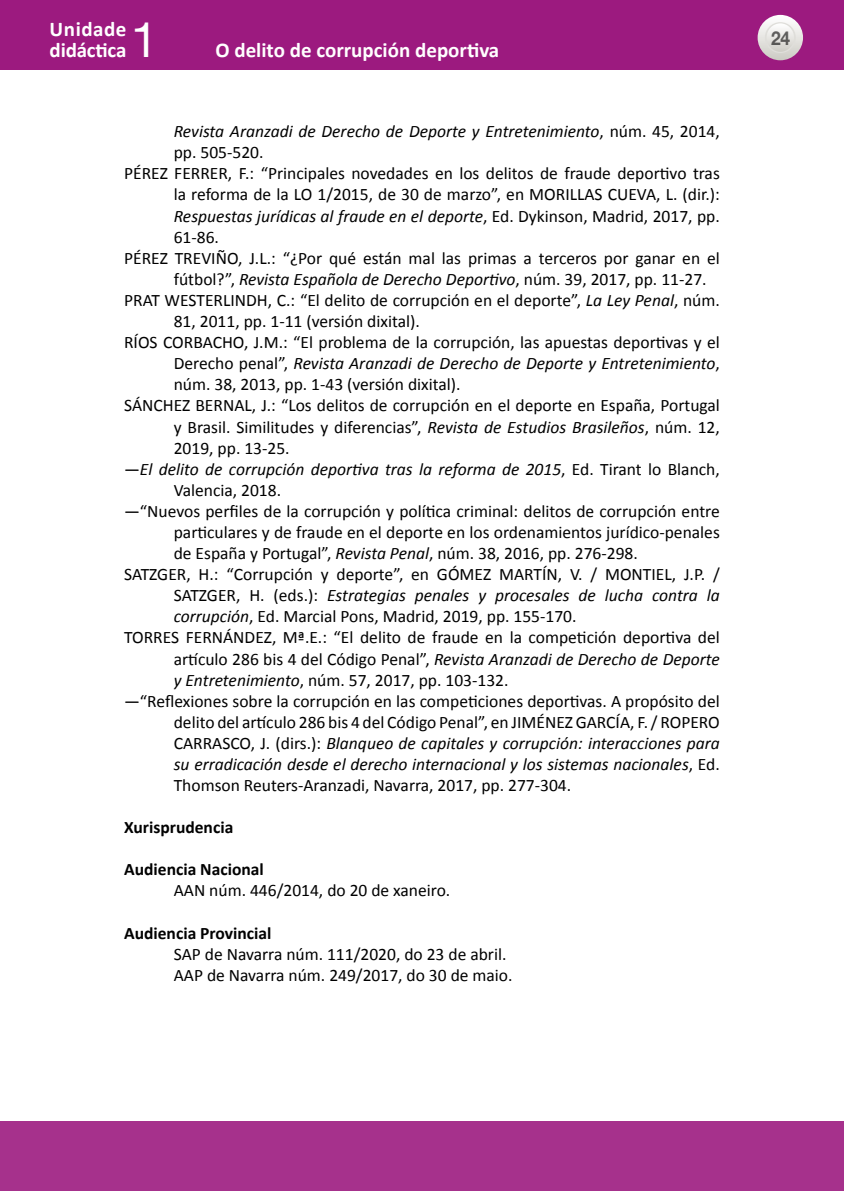
<style>
.page{position:relative;width:844px;height:1191px;background:#fff}
.page>*{position:absolute;margin:0;border:0;box-sizing:border-box;transform-origin:0 0}
.t1{font:49px "Helvetica Neue";color:#fff}
.t2{font:700 21px/21px "Calibri";color:#fff}
.t3{font:700 19.25px "Helvetica Neue";color:#000;scale:.9 1}
.BiblioGraFia{font:17.5px/21.2px "Calibri";color:#000;text-align:justify}
.BiblioGraFia-2{font:italic 17.5px/21px "Calibri";color:#000}
.BiblioGraFia-3{font:700 17.5px "Calibri";color:#000}
.s1{font-style:normal}
.s2{font-style:italic}
</style>
<div class="page">
<div style="left:0;top:0;width:843px;height:69px;background:#9c1a7f"></div>
<svg style="left:757px;top:15px;width:45px;height:45px"></svg>
<svg style="left:765px;top:23px;width:29px;height:29px"></svg>
<div style="left:764px;top:22px;width:31px;height:31px;border:1px solid #dfdeda;border-radius:50%"></div>
<div style="left:0;top:1121px;width:843px;height:70px;background:#a6318c"></div>
<p class="t2" style="left:50px;top:19px;width:78px">Unidade didáctica</p>
<h1 class="t1" style="left:131px;top:5px;width:29px">1</h1>
<p class="t2" style="left:215px;top:40px;width:285px">O delito de corrupción deportiva</p>
<p class="BiblioGraFia-2" style="left:174px;top:120px;width:547px">Revista Aranzadi de Derecho de Deporte y Entretenimiento<span class="s1">, núm. 45, 2014, pp. 505-520.</span></p>
<p class="BiblioGraFia" style="left:174px;top:163px;width:547px;text-indent:-50px">PÉREZ FERRER, F.: “Principales novedades en los delitos de fraude deportivo tras la reforma de la LO 1/2015, de 30 de marzo”, en MORILLAS CUEVA, L. (dir.):<br><span class="s2">Respuestas jurídicas al fraude en el deporte</span>, Ed. Dykinson, Madrid, 2017, pp.<br>61-86.</p>
<p class="BiblioGraFia" style="left:174px;top:247px;width:547px;text-indent:-50px">PÉREZ TREVIÑO, J.L.: “¿Por qué están mal las primas a terceros por ganar en el fútbol?”, <span class="s2">Revista Española de Derecho Deportivo</span>, núm. 39, 2017, pp. 11-27.</p>
<p class="BiblioGraFia" style="left:174px;top:290px;width:547px;text-indent:-50px">PRAT WESTERLINDH, C.: “El delito de corrupción en el deporte”, <span class="s2">La Ley Penal</span>, núm.<br>81, 2011, pp. 1-11 (versión dixital).</p>
<p class="BiblioGraFia" style="left:174px;top:332px;width:547px;text-indent:-50px">RÍOS CORBACHO, J.M.: “El problema de la corrupción, las apuestas deportivas y el Derecho penal”, <span class="s2">Revista Aranzadi de Derecho de Deporte y Entretenimiento</span>, núm. 38, 2013, pp. 1-43 (versión dixital).</p>
<p class="BiblioGraFia" style="left:174px;top:395px;width:547px;text-indent:-50px">SÁNCHEZ BERNAL, J.: “Los delitos de corrupción en el deporte en España, Portugal y Brasil. Similitudes y diferencias”, <span class="s2">Revista de Estudios Brasileños</span>, núm. 12, 2019, pp. 13-25.</p>
<p class="BiblioGraFia-2" style="left:174px;top:457px;width:547px;text-indent:-50px"><span class="s1">—</span>El delito de corrupción deportiva tras la reforma de 2015<span class="s1">, Ed. Tirant lo Blanch,<br>Valencia, 2018.</span></p>
<p class="BiblioGraFia" style="left:174px;top:500px;width:547px;text-indent:-50px">—“Nuevos perfiles de la corrupción y política criminal: delitos de corrupción entre particulares y de fraude en el deporte en los ordenamientos jurídico-penales de España y Portugal”, <span class="s2">Revista Penal</span>, núm. 38, 2016, pp. 276-298.</p>
<p class="BiblioGraFia" style="left:174px;top:564px;width:547px;text-indent:-50px">SATZGER, H.: “Corrupción y deporte”, en GÓMEZ MARTÍN, V. / MONTIEL, J.P. / SATZGER, H. (eds.): <span class="s2">Estrategias penales y procesales de lucha contra la corrupción</span>, Ed. Marcial Pons, Madrid, 2019, pp. 155-170.</p>
<p class="BiblioGraFia" style="left:174px;top:627px;width:547px;text-indent:-50px">TORRES FERNÁNDEZ, Mª.E.: “El delito de fraude en la competición deportiva del artículo 286 bis 4 del Código Penal”, <span class="s2">Revista Aranzadi de Derecho de Deporte y Entretenimiento</span>, núm. 57, 2017, pp. 103-132.</p>
<p class="BiblioGraFia" style="left:174px;top:690px;width:547px;text-indent:-50px">—“Reflexiones sobre la corrupción en las competiciones deportivas. A propósito del delito del artículo 286 bis 4 del Código Penal”, en JIMÉNEZ GARCÍA, F. / ROPERO CARRASCO, J. (dirs.): <span class="s2">Blanqueo de capitales y corrupción: interacciones para su erradicación desde el derecho internacional y los sistemas nacionales</span>, Ed.<br>Thomson Reuters-Aranzadi, Navarra, 2017, pp. 277-304.</p>
<p class="BiblioGraFia-3" style="left:124px;top:816px;width:111px">Xurisprudencia</p>
<p class="BiblioGraFia-3" style="left:124px;top:858px;width:141px">Audiencia Nacional</p>
<p class="BiblioGraFia" style="left:174px;top:880px;width:278px">AAN núm. 446/2014, do 20 de xaneiro.</p>
<p class="BiblioGraFia-3" style="left:124px;top:921px;width:149px">Audiencia Provincial</p>
<p class="BiblioGraFia" style="left:174px;top:943px;width:334px">SAP de Navarra núm. 111/2020, do 23 de abril.</p>
<p class="BiblioGraFia" style="left:174px;top:964px;width:340px">AAP de Navarra núm. 249/2017, do 30 de maio.</p>
<p class="t3" style="left:770px;top:26px;width:23px">24</p>
</div>
